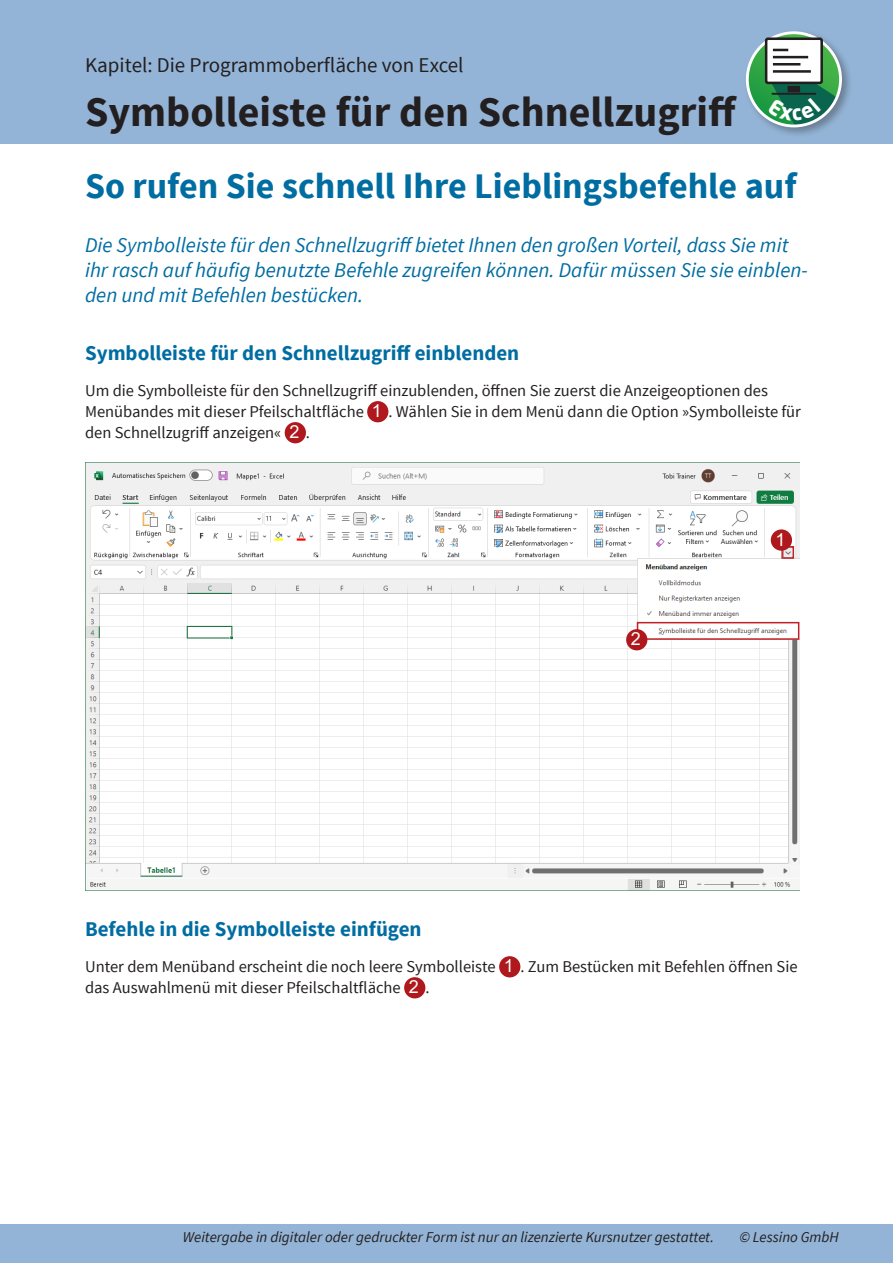
<style>
.page{position:relative;width:893px;height:1263px;background:#fff}
.page>*{position:absolute;margin:0;border:0;box-sizing:border-box;transform-origin:0 0}
.t1{font:700 42px "Source Sans Pro";color:#231f20}
.t2{font:700 36px "Source Sans Pro";color:#006da2}
.t3{font:italic 21px/25.2px "Source Sans Pro";color:#006da2}
.t4{font:700 21px "Source Sans Pro";color:#006da2}
.t5{font:21px "Source Sans Pro";color:#231f20}
.t6{font:18px "Arial";color:#fff}
.t7{font:16.5px/21px "Source Sans Pro";color:#231f20}
.t8{font:italic 15px "Source Sans Pro";color:#231f20}
.s1{font-family:"Arial";font-size:18px;color:#fff}
</style>
<div class="page">
<div style="left:0;top:0;width:893px;height:144px;background:#93b4d6"></div>
<div style="left:0;top:1224px;width:893px;height:39px;background:#93b4d6"></div>
<div style="left:744px;top:29px;width:109px;height:109px;background:#231f20;opacity:.35"></div>
<svg style="left:747px;top:33px;width:93px;height:93px"></svg>
<div style="left:746px;top:31px;width:96px;height:96px;border:3px solid #fff;border-radius:50%"></div>
<div style="left:766px;top:39px;width:56px;height:44px;background:#fff;border-radius:2px"></div>
<div style="left:765px;top:37px;width:58px;height:47px;border:3px solid #231f20;border-radius:2px"></div>
<hr style="left:773px;top:63px;width:27px;height:3px;background:#231f20">
<svg style="left:773px;top:49px;width:15px;height:2px"></svg>
<hr style="left:773px;top:56px;width:35px;height:2px;background:#231f20">
<hr style="left:773px;top:70px;width:38px;height:3px;background:#231f20">
<div style="left:367px;top:401px;width:21px;height:21px;background:#af181d;border-radius:50%"></div>
<div style="left:285px;top:422px;width:21px;height:21px;background:#af181d;border-radius:50%"></div>
<div style="left:499px;top:956px;width:21px;height:21px;background:#af181d;border-radius:50%"></div>
<div style="left:404px;top:977px;width:21px;height:21px;background:#af181d;border-radius:50%"></div>
<img style="left:85px;top:462px;width:714px;height:429px">
<div style="left:637px;top:622px;width:162px;height:18px;border:2px solid #c32025"></div>
<div style="left:781px;top:546px;width:13px;height:13px;border:2px solid #c32025"></div>
<div style="left:771px;top:529px;width:21px;height:22px;background:#af181d;border-radius:50%"></div>
<div style="left:626px;top:629px;width:21px;height:21px;background:#af181d;border-radius:50%"></div>
<svg style="left:768px;top:82px;width:72px;height:44px"></svg>
<p class="t5" style="left:85px;top:52px;width:380px">Kapitel: Die Programmoberfläche von Excel</p>
<h1 class="t1" style="left:85px;top:85px;width:653px">Symbolleiste für den Schnellzugriff</h1>
<h2 class="t2" style="left:85px;top:163px;width:713px">So rufen Sie schnell Ihre Lieblingsbefehle auf</h2>
<p class="t3" style="left:85px;top:232px;width:724px">Die Symbolleiste für den Schnellzugriff bietet Ihnen den großen Vorteil, dass Sie mit ihr rasch auf häufig benutzte Befehle zugreifen können. Dafür müssen Sie sie einblen&shy;den und mit Befehlen bestücken.</p>
<p class="t4" style="left:85px;top:340px;width:436px">Symbolleiste für den Schnellzugriff einblenden</p>
<p class="t7" style="left:85px;top:380px;width:717px">Um die Symbolleiste für den Schnellzugriff einzublenden, öffnen Sie zuerst die Anzeigeoptionen des<br>Menübandes mit dieser Pfeilschaltfläche <span class="s1">1</span> . Wählen Sie in dem Menü dann die Option »Symbolleiste für den Schnellzugriff anzeigen« <span class="s1">2</span> .</p>
<p class="t6" style="left:631px;top:626px;width:12px">2</p>
<p class="t6" style="left:775px;top:527px;width:12px">1</p>
<p class="t4" style="left:85px;top:916px;width:338px">Befehle in die Symbolleiste einfügen</p>
<p class="t7" style="left:85px;top:956px;width:714px">Unter dem Menüband erscheint die noch leere Symbolleiste <span class="s1">1</span> . Zum Bestücken mit Befehlen öffnen Sie das Auswahlmenü mit dieser Pfeilschaltfläche <span class="s1">2</span> .</p>
<p class="t8" style="left:183px;top:1228px;width:532px">Weitergabe in digitaler oder gedruckter Form ist nur an lizenzierte Kursnutzer gestattet.</p>
<p class="t8" style="left:740px;top:1228px;width:101px">© Lessino GmbH</p>
</div>
